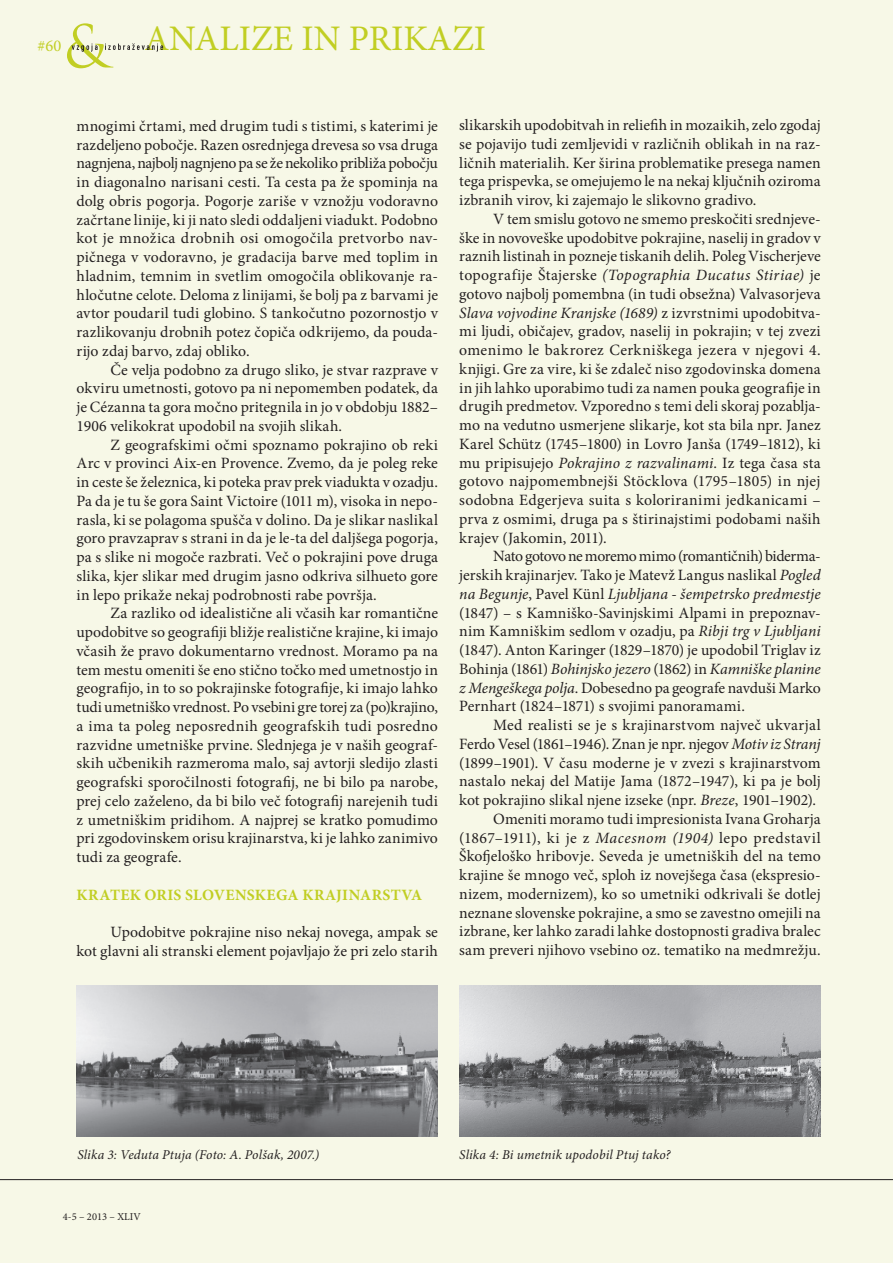
<style>
.page{position:relative;width:893px;height:1263px;background:#f7f8e7}
.page>*{position:absolute;margin:0;border:0;box-sizing:border-box;transform-origin:0 0}
.t1{font:36px "Minion Pro";color:#c1ce23}
.t2{font:16.5px "Minion Pro";color:#c1ce23}
.t3{font:15.75px/18.8px "Minion Pro";letter-spacing:.005em;color:#231f20;text-align:justify}
.t4{font:700 15.75px "Minion Pro";letter-spacing:.02em;color:#c1ce23}
.t5{font:italic 13.5px "Minion Pro";letter-spacing:.01em;color:#231f20}
.t6{font:10.5px "Minion Pro";color:#231f20}
.s1{font-style:italic}
</style>
<div class="page">
<hr style="left:0;top:1179px;width:893px;height:1px;background:#231f20">
<svg style="left:67px;top:23px;width:96px;height:45px"></svg>
<img style="left:77px;top:985px;width:361px;height:151px">
<img style="left:459px;top:985px;width:362px;height:151px">
<p class="t2" style="left:38px;top:35px;width:25px">#60</p>
<h1 class="t1" style="left:144px;top:14px;width:343px">ANALIZE IN PRIKAZI</h1>
<p class="t3" style="left:77px;top:117px;width:363px">mnogimi črtami, med drugim tudi s tistimi, s katerimi je razdeljeno pobočje. Razen osrednjega drevesa so vsa druga nagnjena, najbolj nagnjeno pa se že nekoliko približa pobočju in diagonalno narisani cesti. Ta cesta pa že spominja na dolg obris pogorja. Pogorje zariše v vznožju vodoravno začrtane linije, ki ji nato sledi oddaljeni viadukt. Podobno kot je množica drobnih osi omogočila pretvorbo nav&shy;pičnega v vodoravno, je gradacija barve med toplim in hladnim, temnim in svetlim omogočila oblikovanje ra&shy;hločutne celote. Deloma z linijami, še bolj pa z barvami je avtor poudaril tudi globino. S tankočutno pozornostjo v razlikovanju drobnih potez čopiča odkrijemo, da pouda&shy;rijo zdaj barvo, zdaj obliko.</p>
<p class="t3" style="left:77px;top:360px;width:363px;text-indent:34px">Če velja podobno za drugo sliko, je stvar razprave v okviru umetnosti, gotovo pa ni nepomemben podatek, da je Cézanna ta gora močno pritegnila in jo v obdobju 1882– 1906 velikokrat upodobil na svojih slikah.</p>
<p class="t3" style="left:77px;top:435px;width:363px;text-indent:34px">Z geografskimi očmi spoznamo pokrajino ob reki Arc v provinci Aix-en Provence. Zvemo, da je poleg reke in ceste še železnica, ki poteka prav prek viadukta v ozadju.<br>Pa da je tu še gora Saint Victoire (1011 m), visoka in nepo&shy;rasla, ki se polagoma spušča v dolino. Da je slikar naslikal goro pravzaprav s strani in da je le-ta del daljšega pogorja, pa s slike ni mogoče razbrati. Več o pokrajini pove druga slika, kjer slikar med drugim jasno odkriva silhueto gore in lepo prikaže nekaj podrobnosti rabe površja.</p>
<p class="t3" style="left:77px;top:604px;width:363px;text-indent:34px">Za razliko od idealistične ali včasih kar romantične upodobitve so geografiji bližje realistične krajine, ki imajo včasih že pravo dokumentarno vrednost. Moramo pa na tem mestu omeniti še eno stično točko med umetnostjo in geografijo, in to so pokrajinske fotografije, ki imajo lahko tudi umetniško vrednost. Po vsebini gre torej za (po)krajino, a ima ta poleg neposrednih geografskih tudi posredno razvidne umetniške prvine. Slednjega je v naših geograf&shy;skih učbenikih razmeroma malo, saj avtorji sledijo zlasti geografski sporočilnosti fotografij, ne bi bilo pa narobe, prej celo zaželeno, da bi bilo več fotografij narejenih tudi z umetniškim pridihom. A najprej se kratko pomudimo pri zgodovinskem orisu krajinarstva, ki je lahko zanimivo tudi za geografe.</p>
<p class="t4" style="left:77px;top:883px;width:347px">KRATEK ORIS SLOVENSKEGA KRAJINARSTVA</p>
<p class="t3" style="left:77px;top:923px;width:363px;text-align:right">Upodobitve pokrajine niso nekaj novega, ampak se<br>kot glavni ali stranski element pojavljajo že pri zelo starih</p>
<p class="t3" style="left:459px;top:116px;width:363px">slikarskih upodobitvah in reliefih in mozaikih, zelo zgodaj se pojavijo tudi zemljevidi v različnih oblikah in na raz&shy;ličnih materialih. Ker širina problematike presega namen tega prispevka, se omejujemo le na nekaj ključnih oziroma izbranih virov, ki zajemajo le slikovno gradivo.</p>
<p class="t3" style="left:459px;top:210px;width:363px;text-indent:34px">V tem smislu gotovo ne smemo preskočiti srednjeve&shy;ške in novoveške upodobitve pokrajine, naselij in gradov v raznih listinah in pozneje tiskanih delih. Poleg Vischerjeve topografije Štajerske <span class="s1">(Topographia Ducatus Stiriae)</span> je gotovo najbolj pomembna (in tudi obsežna) Valvasorjeva <span class="s1">Slava vojvodine Kranjske (1689)</span> z izvrstnimi upodobitva&shy;mi ljudi, običajev, gradov, naselij in pokrajin; v tej zvezi omenimo le bakrorez Cerkniškega jezera v njegovi 4. knjigi. Gre za vire, ki še zdaleč niso zgodovinska domena in jih lahko uporabimo tudi za namen pouka geografije in drugih predmetov. Vzporedno s temi deli skoraj pozablja&shy;mo na vedutno usmerjene slikarje, kot sta bila npr. Janez Karel Schütz (1745–1800) in Lovro Janša (1749–1812), ki mu pripisujejo <span class="s1">Pokrajino z razvalinami</span>. Iz tega časa sta gotovo najpomembnejši Stöcklova (1795–1805) in njej sodobna Edgerjeva suita s koloriranimi jedkanicami – prva z osmimi, druga pa s štirinajstimi podobami naših krajev (Jakomin, 2011).</p>
<p class="t3" style="left:459px;top:547px;width:363px;text-indent:34px">Nato gotovo ne moremo mimo (romantičnih) biderma&shy;jerskih krajinarjev. Tako je Matevž Langus naslikal <span class="s1">Pogled na Begunje</span>, Pavel Künl <span class="s1">Ljubljana - šempetrsko predmestje </span>(1847) – s Kamniško-Savinjskimi Alpami in prepoznav&shy;nim Kamniškim sedlom v ozadju, pa <span class="s1">Ribji trg v Ljubljani </span>(1847). Anton Karinger (1829–1870) je upodobil Triglav iz Bohinja (1861) <span class="s1">Bohinjsko jezero</span> (1862) in <span class="s1">Kamniške planine z Mengeškega polja</span>. Dobesedno pa geografe navduši Marko Pernhart (1824–1871) s svojimi panoramami.</p>
<p class="t3" style="left:459px;top:716px;width:363px;text-align:right">Med realisti se je s krajinarstvom največ ukvarjal Ferdo Vesel (1861–1946). Znan je npr. njegov <span class="s1">Motiv iz Stranj </span>(1899–1901). V času moderne je v zvezi s krajinarstvom nastalo nekaj del Matije Jama (1872–1947), ki pa je bolj kot pokrajino slikal njene izseke (npr. <span class="s1">Breze</span>, 1901–1902).<br>Omeniti moramo tudi impresionista Ivana Groharja (1867–1911), ki je z <span class="s1">Macesnom (1904)</span> lepo predstavil Škofjeloško hribovje. Seveda je umetniških del na temo krajine še mnogo več, sploh iz novejšega časa (ekspresio&shy;nizem, modernizem), ko so umetniki odkrivali še dotlej neznane slovenske pokrajine, a smo se zavestno omejili na izbrane, ker lahko zaradi lahke dostopnosti gradiva bralec sam preveri njihovo vsebino oz. tematiko na medmrežju.</p>
<p class="t5" style="left:77px;top:1146px;width:243px">Slika 3: Veduta Ptuja (Foto: A. Polšak, 2007.)</p>
<p class="t5" style="left:459px;top:1146px;width:213px">Slika 4: Bi umetnik upodobil Ptuj tako?</p>
<p class="t6" style="left:63px;top:1210px;width:79px">4-5 – 2013 – XLIV</p>
</div>
